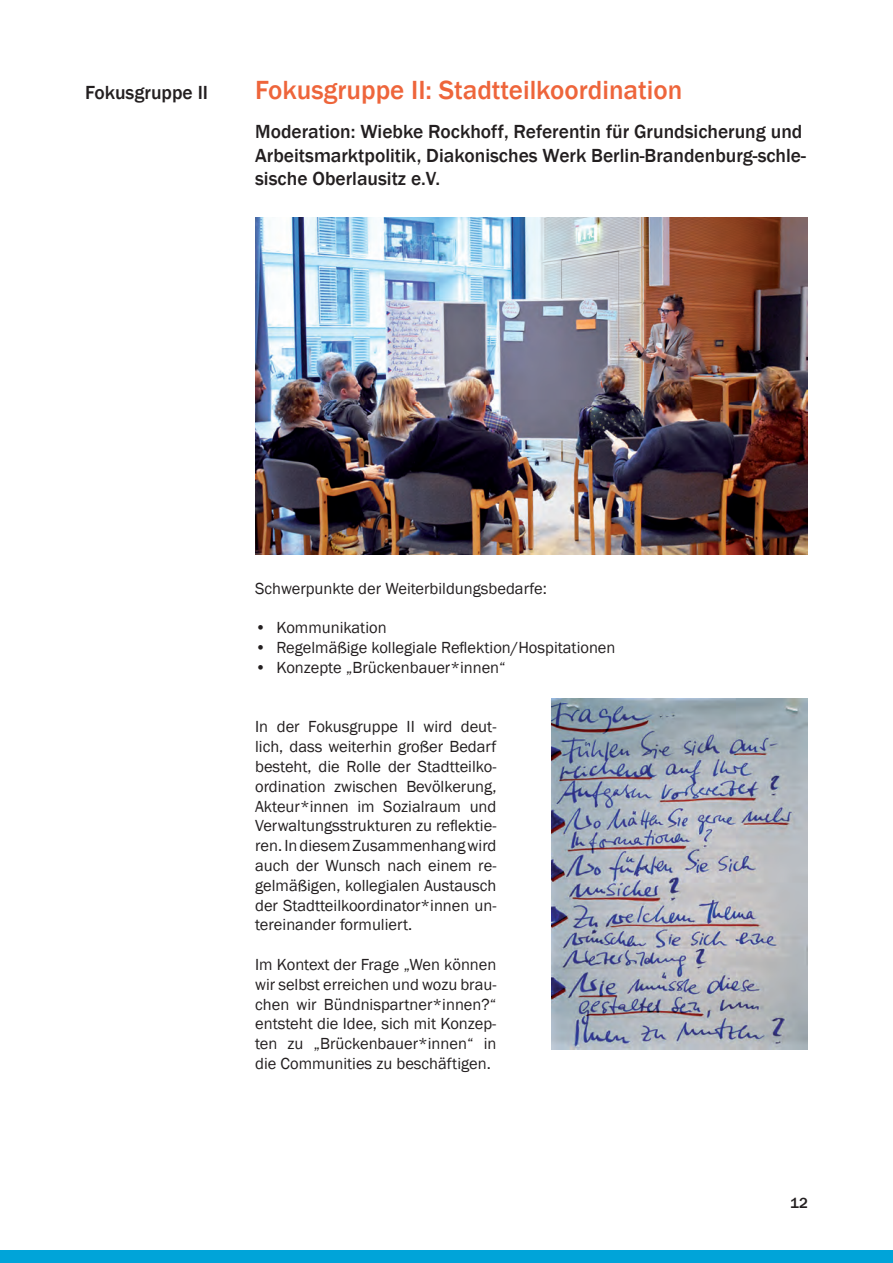
<style>
.page{position:relative;width:893px;height:1263px;background:#fff}
.page>*{position:absolute;margin:0;border:0;box-sizing:border-box;transform-origin:0 0}
.t1{font:500 27px "Franklin Gothic";color:#ee653b}
.t2{font:500 19.5px/23.4px "Franklin Gothic";color:#231f20}
.t3{font:16.5px/19.8px "Franklin Gothic";color:#231f20;text-align:justify}
.t4{font:500 15px "Franklin Gothic";color:#231f20}
</style>
<div class="page">
<div style="left:0;top:1250px;width:893px;height:13px;background:#00a4d9"></div>
<img style="left:255px;top:217px;width:553px;height:337px">
<img style="left:552px;top:698px;width:256px;height:351px">
<p class="t2" style="left:85px;top:81px;width:125px">Fokusgruppe II</p>
<h1 class="t1" style="left:255px;top:73px;width:429px">Fokusgruppe II: Stadtteilkoordination</h1>
<p class="t2" style="left:255px;top:120px;width:552px">Moderation: Wiebke Rockhoff, Referentin für Grundsicherung und<br>Arbeitsmarktpolitik, Diakonisches Werk Berlin-Brandenburg-schle&shy;sische Oberlausitz e.V.</p>
<p class="t3" style="left:255px;top:579px;width:293px">Schwerpunkte der Weiterbildungsbedarfe:</p>
<p class="t3" style="left:255px;top:618px;width:133px">• Kommunikation</p>
<p class="t3" style="left:255px;top:638px;width:362px">• Regelmäßige kollegiale Reflektion/Hospitationen</p>
<p class="t3" style="left:255px;top:658px;width:252px">• Konzepte „Brückenbauer*innen“</p>
<p class="t3" style="left:255px;top:717px;width:243px">In der Fokusgruppe II wird deut&shy;lich, dass weiterhin großer Bedarf besteht, die Rolle der Stadtteilko&shy;ordination zwischen Bevölkerung, Akteur*innen im Sozialraum und Verwaltungsstrukturen zu reflektie&shy;ren. In diesem Zusammenhang wird auch der Wunsch nach einem re&shy;gelmäßigen, kollegialen Austausch der Stadtteilkoordinator*innen un&shy;tereinander formuliert.</p>
<p class="t3" style="left:255px;top:955px;width:243px">Im Kontext der Frage „Wen können wir selbst erreichen und wozu brau&shy;chen wir Bündnispartner*innen?“ entsteht die Idee, sich mit Konzep&shy;ten zu „Brückenbauer*innen“ in die Communities zu beschäftigen.</p>
<p class="t4" style="left:790px;top:1193px;width:19px">12</p>
</div>
